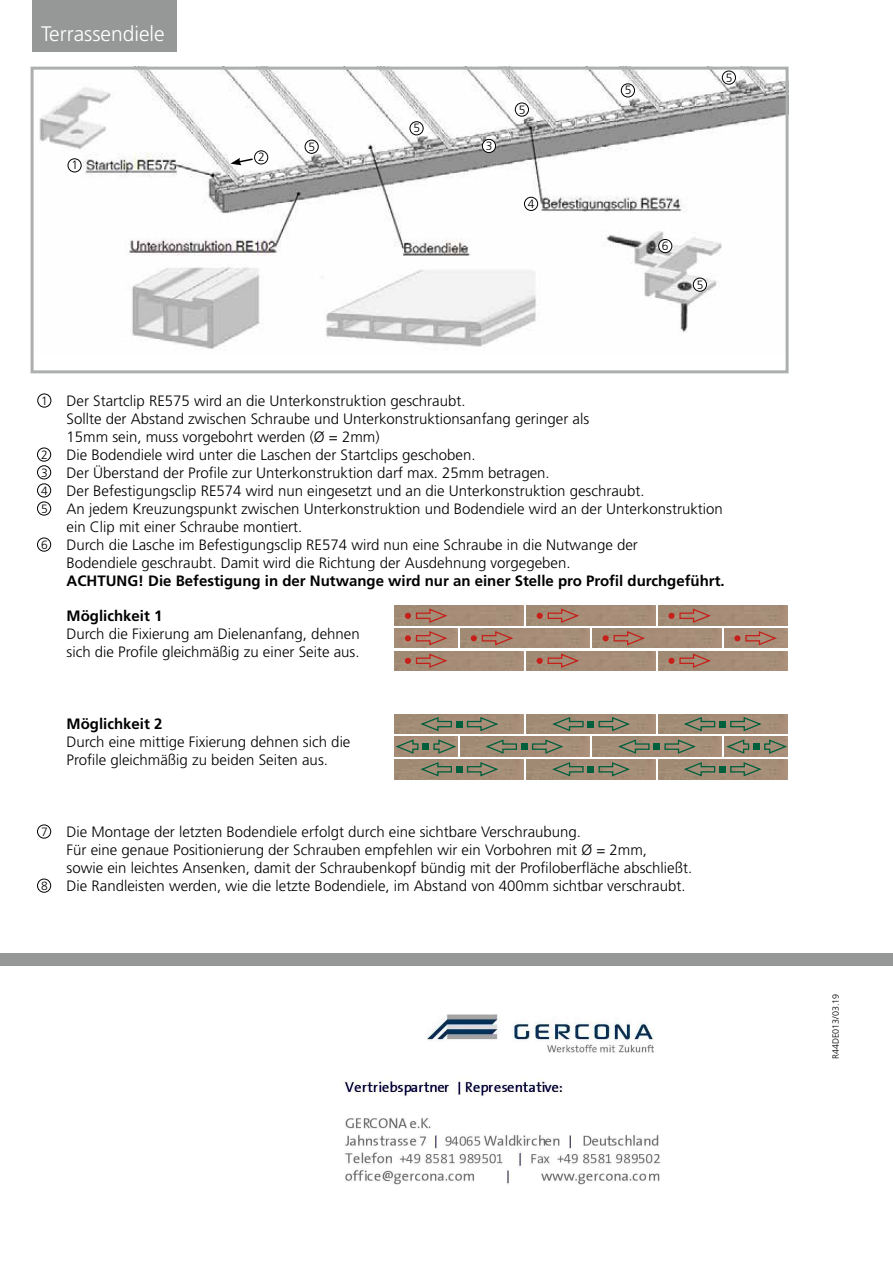
<style>
.page{position:relative;width:893px;height:1263px;background:#fff}
.page>*{position:absolute;margin:0;border:0;box-sizing:border-box;transform-origin:0 0}
.t1{font:300 21px "Frutiger LT";color:#fff}
.t2{font:300 15px/18px "Frutiger LT";color:#000}
.t3{font:700 15px "Frutiger LT";color:#000}
.t4{font:300 12px "Frutiger LT";color:#000}
.t5{font:300 9px "Frutiger LT";color:#000}
</style>
<div class="page">
<div style="left:0;top:953px;width:893px;height:13px;background:#969898"></div>
<div style="left:33px;top:0;width:144px;height:52px;background:#969898"></div>
<img style="left:39px;top:71px;width:746px;height:278px">
<div style="left:31px;top:67px;width:758px;height:306px;border:3px solid #adafaf"></div>
<div style="left:526px;top:606px;width:129px;height:19px;background:#a68c77"></div>
<div style="left:659px;top:606px;width:129px;height:19px;background:#a68c77"></div>
<div style="left:460px;top:628px;width:129px;height:20px;background:#a68c77"></div>
<div style="left:593px;top:628px;width:129px;height:20px;background:#a68c77"></div>
<div style="left:527px;top:651px;width:129px;height:20px;background:#a68c77"></div>
<div style="left:659px;top:651px;width:129px;height:20px;background:#a58c77"></div>
<svg style="left:405px;top:607px;width:44px;height:17px"></svg>
<svg style="left:537px;top:607px;width:44px;height:17px"></svg>
<div style="left:668px;top:613px;width:7px;height:6px;background:#c6201b;border-radius:50%"></div>
<svg style="left:679px;top:607px;width:34px;height:17px"></svg>
<svg style="left:405px;top:630px;width:44px;height:16px"></svg>
<svg style="left:471px;top:630px;width:44px;height:16px"></svg>
<svg style="left:603px;top:630px;width:44px;height:16px"></svg>
<svg style="left:734px;top:630px;width:45px;height:16px"></svg>
<svg style="left:405px;top:652px;width:44px;height:17px"></svg>
<svg style="left:537px;top:652px;width:44px;height:17px"></svg>
<div style="left:668px;top:658px;width:7px;height:6px;background:#c6201b;border-radius:50%"></div>
<svg style="left:679px;top:652px;width:34px;height:17px"></svg>
<img style="left:526px;top:714px;width:129px;height:19px">
<img style="left:725px;top:737px;width:63px;height:19px">
<img style="left:460px;top:737px;width:129px;height:19px">
<img style="left:527px;top:760px;width:129px;height:19px">
<svg style="left:419px;top:716px;width:81px;height:16px"></svg>
<svg style="left:419px;top:761px;width:81px;height:16px"></svg>
<svg style="left:433px;top:738px;width:25px;height:17px"></svg>
<svg style="left:763px;top:738px;width:25px;height:17px"></svg>
<div style="left:422px;top:743px;width:7px;height:7px;background:#00603d"></div>
<div style="left:753px;top:743px;width:6px;height:7px;background:#00603d"></div>
<svg style="left:394px;top:738px;width:25px;height:17px"></svg>
<svg style="left:724px;top:738px;width:26px;height:17px"></svg>
<svg style="left:598px;top:716px;width:34px;height:16px"></svg>
<div style="left:587px;top:721px;width:7px;height:6px;background:#00603d"></div>
<svg style="left:550px;top:716px;width:34px;height:16px"></svg>
<svg style="left:598px;top:761px;width:34px;height:16px"></svg>
<div style="left:587px;top:766px;width:7px;height:6px;background:#00603d"></div>
<svg style="left:550px;top:761px;width:34px;height:16px"></svg>
<svg style="left:664px;top:738px;width:34px;height:17px"></svg>
<div style="left:653px;top:743px;width:7px;height:7px;background:#00603d"></div>
<svg style="left:616px;top:738px;width:34px;height:17px"></svg>
<svg style="left:531px;top:738px;width:34px;height:17px"></svg>
<div style="left:521px;top:743px;width:6px;height:7px;background:#00603d"></div>
<svg style="left:484px;top:738px;width:34px;height:17px"></svg>
<svg style="left:682px;top:716px;width:81px;height:16px"></svg>
<svg style="left:682px;top:761px;width:81px;height:16px"></svg>
<div style="left:37px;top:448px;width:14px;height:14px;border:1px solid #000;border-radius:50%"></div>
<div style="left:37px;top:394px;width:14px;height:13px;border:1px solid #000;border-radius:50%"></div>
<div style="left:68px;top:158px;width:14px;height:14px;border:1px solid #000;border-radius:50%"></div>
<div style="left:37px;top:465px;width:14px;height:14px;border:1px solid #000;border-radius:50%"></div>
<div style="left:37px;top:483px;width:14px;height:14px;border:1px solid #000;border-radius:50%"></div>
<div style="left:37px;top:501px;width:14px;height:14px;border:1px solid #000;border-radius:50%"></div>
<div style="left:37px;top:538px;width:14px;height:14px;border:1px solid #000;border-radius:50%"></div>
<div style="left:37px;top:824px;width:14px;height:14px;border:1px solid #000;border-radius:50%"></div>
<div style="left:37px;top:879px;width:14px;height:14px;border:1px solid #000;border-radius:50%"></div>
<div style="left:254px;top:150px;width:14px;height:14px;border:1px solid #000;border-radius:50%"></div>
<svg style="left:230px;top:157px;width:24px;height:8px"></svg>
<div style="left:482px;top:139px;width:14px;height:14px;background:#fff;border-radius:50%"></div>
<div style="left:482px;top:139px;width:14px;height:14px;border:1px solid #000;border-radius:50%"></div>
<div style="left:524px;top:197px;width:14px;height:14px;border:1px solid #000;border-radius:50%"></div>
<div style="left:305px;top:140px;width:14px;height:14px;border:1px solid #000;border-radius:50%"></div>
<div style="left:410px;top:121px;width:14px;height:14px;border:1px solid #000;border-radius:50%"></div>
<div style="left:515px;top:103px;width:14px;height:14px;border:1px solid #000;border-radius:50%"></div>
<div style="left:621px;top:83px;width:14px;height:14px;border:1px solid #000;border-radius:50%"></div>
<div style="left:722px;top:71px;width:14px;height:14px;border:1px solid #000;border-radius:50%"></div>
<div style="left:693px;top:278px;width:13px;height:13px;background:#fff;border-radius:50%"></div>
<div style="left:693px;top:278px;width:14px;height:14px;border:1px solid #000;border-radius:50%"></div>
<div style="left:659px;top:239px;width:13px;height:14px;background:#fff;border-radius:50%"></div>
<div style="left:658px;top:239px;width:14px;height:14px;border:1px solid #000;border-radius:50%"></div>
<img style="left:341px;top:1014px;width:319px;height:171px">
<h1 class="t1" style="left:41px;top:21px;width:125px">Terrassendiele</h1>
<p class="t4" style="left:71px;top:158px;width:8px">1</p>
<p class="t4" style="left:258px;top:150px;width:8px">2</p>
<p class="t4" style="left:308px;top:140px;width:8px">5</p>
<p class="t4" style="left:413px;top:121px;width:8px">5</p>
<p class="t4" style="left:486px;top:139px;width:8px">3</p>
<p class="t4" style="left:519px;top:103px;width:8px">5</p>
<p class="t4" style="left:528px;top:197px;width:8px">4</p>
<p class="t4" style="left:625px;top:83px;width:8px">5</p>
<p class="t4" style="left:726px;top:71px;width:8px">5</p>
<p class="t4" style="left:662px;top:239px;width:8px">6</p>
<p class="t4" style="left:697px;top:278px;width:8px">5</p>
<p class="t4" style="left:41px;top:394px;width:8px">1</p>
<p class="t2" style="left:67px;top:392px;width:524px">Der Startclip RE575 wird an die Unterkonstruktion geschraubt.<br>Sollte der Abstand zwischen Schraube und Unterkonstruktionsanfang geringer als<br>15mm sein, muss vorgebohrt werden (Ø = 2mm)</p>
<p class="t4" style="left:41px;top:448px;width:8px">2</p>
<p class="t2" style="left:67px;top:446px;width:410px">Die Bodendiele wird unter die Laschen der Startclips geschoben.</p>
<p class="t4" style="left:41px;top:466px;width:8px">3</p>
<p class="t2" style="left:67px;top:464px;width:485px">Der Überstand der Profile zur Unterkonstruktion darf max. 25mm betragen.</p>
<p class="t4" style="left:41px;top:484px;width:8px">4</p>
<p class="t2" style="left:67px;top:482px;width:580px">Der Befestigungsclip RE574 wird nun eingesetzt und an die Unterkonstruktion geschraubt.</p>
<p class="t4" style="left:41px;top:502px;width:8px">5</p>
<p class="t2" style="left:67px;top:500px;width:658px">An jedem Kreuzungspunkt zwischen Unterkonstruktion und Bodendiele wird an der Unterkonstruktion ein Clip mit einer Schraube montiert.</p>
<p class="t4" style="left:41px;top:538px;width:8px">6</p>
<p class="t2" style="left:67px;top:536px;width:573px">Durch die Lasche im Befestigungsclip RE574 wird nun eine Schraube in die Nutwange der<br>Bodendiele geschraubt. Damit wird die Richtung der Ausdehnung vorgegeben.</p>
<p class="t3" style="left:67px;top:572px;width:660px">ACHTUNG! Die Befestigung in der Nutwange wird nur an einer Stelle pro Profil durchgeführt.</p>
<p class="t3" style="left:67px;top:607px;width:97px">Möglichkeit 1</p>
<p class="t2" style="left:67px;top:625px;width:295px">Durch die Fixierung am Dielenanfang, dehnen sich die Profile gleichmäßig zu einer Seite aus.</p>
<p class="t3" style="left:67px;top:715px;width:97px">Möglichkeit 2</p>
<p class="t2" style="left:67px;top:733px;width:285px">Durch eine mittige Fixierung dehnen sich die<br>Profile gleichmäßig zu beiden Seiten aus.</p>
<p class="t4" style="left:41px;top:825px;width:8px">7</p>
<p class="t2" style="left:67px;top:823px;width:627px">Die Montage der letzten Bodendiele erfolgt durch eine sichtbare Verschraubung.<br>Für eine genaue Positionierung der Schrauben empfehlen wir ein Vorbohren mit Ø = 2mm,<br>sowie ein leichtes Ansenken, damit der Schraubenkopf bündig mit der Profiloberfläche abschließt.</p>
<p class="t4" style="left:41px;top:879px;width:8px">8</p>
<p class="t2" style="left:67px;top:877px;width:621px">Die Randleisten werden, wie die letzte Bodendiele, im Abstand von 400mm sichtbar verschraubt.</p>
<p class="t5" style="left:831px;top:1059px;width:67px;rotate:-90deg">R44DE013/03.19</p>
</div>
